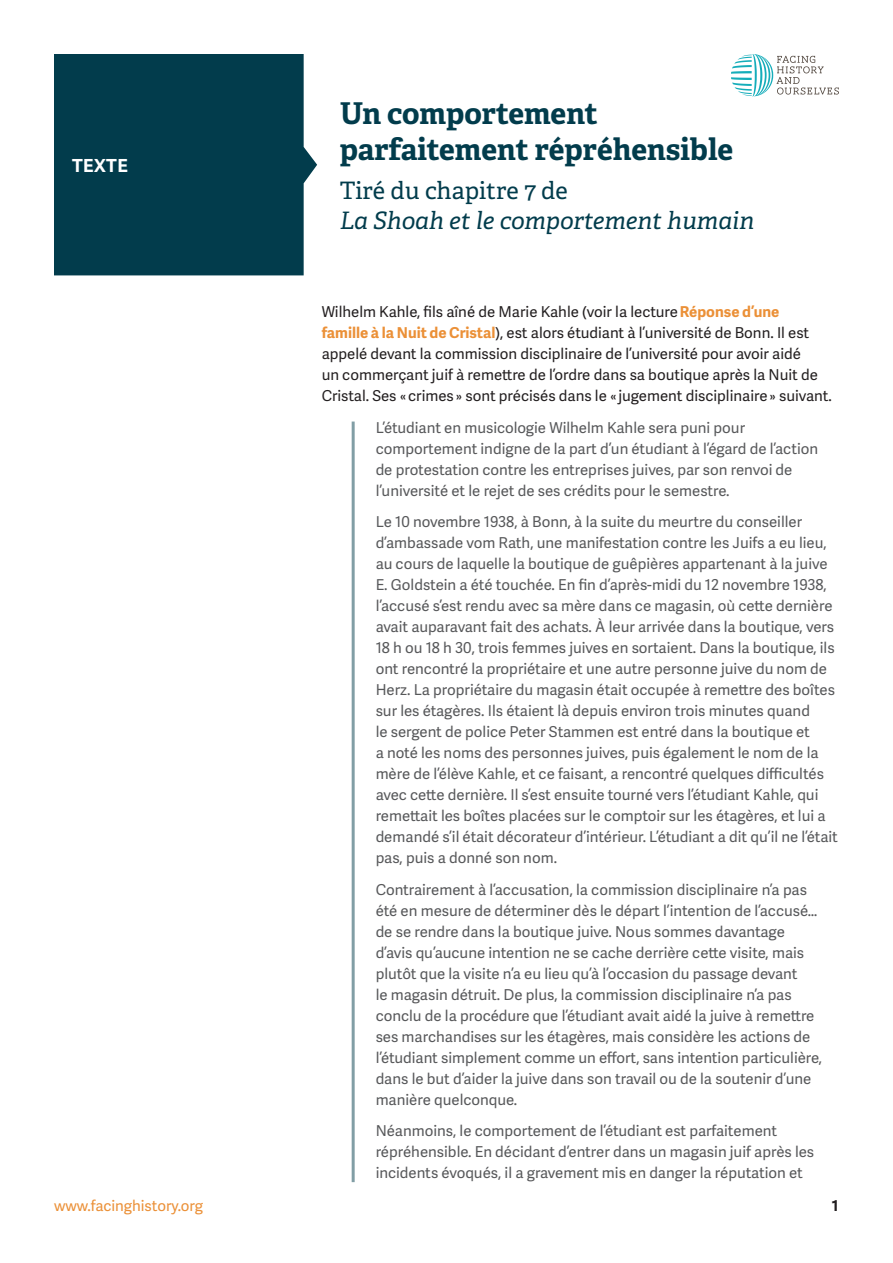
<style>
.page{position:relative;width:893px;height:1263px;background:#fff}
.page>*{position:absolute;margin:0;border:0;box-sizing:border-box;transform-origin:0 0}
.t1{font:700 30px/36px "Adelle PE";letter-spacing:-.005em;color:#023c4c}
.t2{font:italic 24px/30px "Adelle PE";color:#023c4c}
.structure{font:700 18px "Adelle Sans";letter-spacing:.025em;color:#fff}
.ext{font:15px/21px "Adelle Sans";color:#57585a}
.txt{font:15px/21px "Adelle Sans";color:#231f20}
.t3{font:15px "Adelle Sans";color:#eb9037}
.t4{font:700 15px "Adelle Sans";color:#231f20}
.s1{font-style:normal}
.s2{font-weight:700;color:#eb9037}
</style>
<div class="page">
<svg style="left:731px;top:54px;width:108px;height:42px"></svg>
<div style="left:54px;top:54px;width:263px;height:221px;background:#023c4c"></div>
<hr style="left:352px;top:422px;width:3px;height:760px;background:#819ea5">
<p class="structure" style="left:72px;top:152px;width:57px">TEXTE</p>
<p class="t1" style="left:340px;top:94px;width:395px">Un comportement parfaitement répréhensible</p>
<p class="t2" style="left:340px;top:174px;width:416px"><span class="s1">Tiré du chapitre 7 de<br></span>La Shoah et le comportement humain</p>
<p class="txt" style="left:322px;top:301px;width:512px">Wilhelm Kahle, fils aîné de Marie Kahle (voir la lecture <span class="s2">Réponse d’une<br>famille à la Nuit de Cristal</span>), est alors étudiant à l’université de Bonn. Il est appelé devant la commission disciplinaire de l’université pour avoir aidé<br>un commerçant juif à remettre de l’ordre dans sa boutique après la Nuit de Cristal. Ses « crimes » sont précisés dans le « jugement disciplinaire » suivant.</p>
<p class="ext" style="left:376px;top:417px;width:444px">L’étudiant en musicologie Wilhelm Kahle sera puni pour comportement indigne de la part d’un étudiant à l’égard de l’action de protestation contre les entreprises juives, par son renvoi de l’université et le rejet de ses crédits pour le semestre.</p>
<p class="ext" style="left:376px;top:511px;width:464px">Le 10 novembre 1938, à Bonn, à la suite du meurtre du conseiller d’ambassade vom Rath, une manifestation contre les Juifs a eu lieu, au cours de laquelle la boutique de guêpières appartenant à la juive E. Goldstein a été touchée. En fin d’après-midi du 12 novembre 1938, l’accusé s’est rendu avec sa mère dans ce magasin, où cette dernière avait auparavant fait des achats. À leur arrivée dans la boutique, vers 18 h ou 18 h 30, trois femmes juives en sortaient. Dans la boutique, ils ont rencontré la propriétaire et une autre personne juive du nom de Herz. La propriétaire du magasin était occupée à remettre des boîtes sur les étagères. Ils étaient là depuis environ trois minutes quand<br>le sergent de police Peter Stammen est entré dans la boutique et<br>a noté les noms des personnes juives, puis également le nom de la mère de l’élève Kahle, et ce faisant, a rencontré quelques difficultés avec cette dernière. Il s’est ensuite tourné vers l’étudiant Kahle, qui remettait les boîtes placées sur le comptoir sur les étagères, et lui a demandé s’il était décorateur d’intérieur. L’étudiant a dit qu’il ne l’était pas, puis a donné son nom.</p>
<p class="ext" style="left:376px;top:879px;width:448px">Contrairement à l’accusation, la commission disciplinaire n’a pas été en mesure de déterminer dès le départ l’intention de l’accusé… de se rendre dans la boutique juive. Nous sommes davantage d’avis qu’aucune intention ne se cache derrière cette visite, mais plutôt que la visite n’a eu lieu qu’à l’occasion du passage devant<br>le magasin détruit. De plus, la commission disciplinaire n’a pas conclu de la procédure que l’étudiant avait aidé la juive à remettre ses marchandises sur les étagères, mais considère les actions de l’étudiant simplement comme un effort, sans intention particulière, dans le but d’aider la juive dans son travail ou de la soutenir d’une manière quelconque.</p>
<p class="ext" style="left:376px;top:1120px;width:440px">Néanmoins, le comportement de l’étudiant est parfaitement répréhensible. En décidant d’entrer dans un magasin juif après les incidents évoqués, il a gravement mis en danger la réputation et</p>
<p class="t3" style="left:54px;top:1195px;width:150px">www.facinghistory.org</p>
<p class="t4" style="left:832px;top:1195px;width:8px">1</p>
</div>
